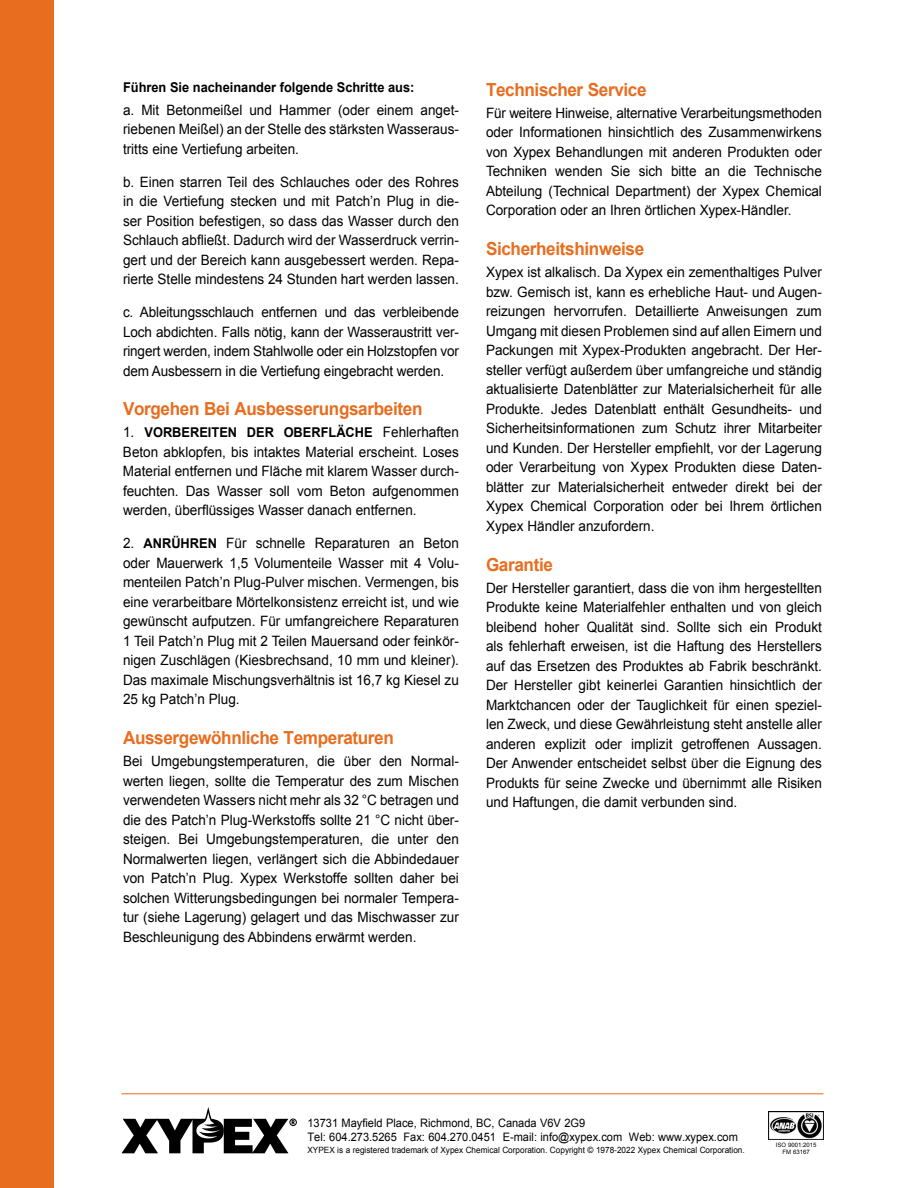
<style>
.page{position:relative;width:918px;height:1188px;background:#fff}
.page>*{position:absolute;margin:0;border:0;box-sizing:border-box;transform-origin:0 0}
.t1{font:700 18px "Arial";letter-spacing:-.02em;color:#e86d1f;scale:.95 1}
.t2{font:14.25px/19.5px "Arial";color:#000;text-align:justify;scale:.95 1}
.t3{font:700 13.5px "Arial";color:#000;scale:.95 1}
.t4{font:11.7px/14.2px "Arial";color:#000;scale:.95 1}
.t5{font:8.7px "Arial";color:#000;scale:.95 1}
.t6{font:6px/6.8px "Arial";color:#000;text-align:center}
.s1{font-weight:400;font-size:14.25px}
.s2{font-weight:700;font-size:13.5px}
</style>
<div class="page">
<hr style="left:122px;top:1093px;width:702px;height:1px;background:#e86d1f">
<svg style="left:122px;top:1107px;width:175px;height:46px"></svg>
<div style="left:0;top:0;width:54px;height:1188px;background:#e86d1f"></div>
<img style="left:769px;top:1112px;width:55px;height:27px">
<p class="t3" style="left:123px;top:79px;width:308px">Führen Sie nacheinander folgende Schritte aus:</p>
<p class="t2" style="left:123px;top:100px;width:355px">a. Mit Betonmeißel und Hammer (oder einem anget&shy;riebenen Meißel) an der Stelle des stärksten Wasseraus&shy;tritts eine Vertiefung arbeiten.</p>
<p class="t2" style="left:123px;top:172px;width:355px">b. Einen starren Teil des Schlauches oder des Rohres in die Vertiefung stecken und mit Patch’n Plug in die&shy;ser Position befestigen, so dass das Wasser durch den Schlauch abfließt. Dadurch wird der Wasserdruck verrin&shy;gert und der Bereich kann ausgebessert werden. Repa&shy;rierte Stelle mindestens 24 Stunden hart werden lassen.</p>
<p class="t2" style="left:123px;top:302px;width:355px">c. Ableitungsschlauch entfernen und das verbleibende Loch abdichten. Falls nötig, kann der Wasseraustritt ver&shy;ringert werden, indem Stahlwolle oder ein Holzstopfen vor dem Ausbessern in die Vertiefung eingebracht werden.</p>
<p class="t1" style="left:123px;top:397px;width:317px">Vorgehen Bei Ausbesserungsarbeiten</p>
<p class="t3" style="left:123px;top:424px;width:355px"><span class="s1">1.</span> VORBEREITEN DER OBERFLÄCHE <span class="s1">Fehlerhaften</span></p>
<p class="t2" style="left:123px;top:442px;width:355px">Beton abklopfen, bis intaktes Material erscheint. Loses Material entfernen und Fläche mit klarem Wasser durch&shy;feuchten. Das Wasser soll vom Beton aufgenommen werden, überflüssiges Wasser danach entfernen.</p>
<p class="t2" style="left:123px;top:534px;width:355px">2. <span class="s2">ANRÜHREN</span> Für schnelle Reparaturen an Beton oder Mauerwerk 1,5 Volumenteile Wasser mit 4 Volu&shy;menteilen Patch’n Plug-Pulver mischen. Vermengen, bis eine verarbeitbare Mörtelkonsistenz erreicht ist, und wie gewünscht aufputzen. Für umfangreichere Reparaturen 1 Teil Patch’n Plug mit 2 Teilen Mauersand oder feinkör&shy;nigen Zuschlägen (Kiesbrechsand, 10 mm und kleiner).<br>Das maximale Mischungsverhältnis ist 16,7 kg Kiesel zu 25 kg Patch’n Plug.</p>
<p class="t1" style="left:123px;top:726px;width:287px">Aussergewöhnliche Temperaturen</p>
<p class="t2" style="left:123px;top:752px;width:355px">Bei Umgebungstemperaturen, die über den Normal&shy;werten liegen, sollte die Temperatur des zum Mischen verwendeten Wassers nicht mehr als 32 °C betragen und die des Patch’n Plug-Werkstoffs sollte 21 °C nicht über&shy;steigen. Bei Umgebungstemperaturen, die unter den Normalwerten liegen, verlängert sich die Abbindedauer von Patch’n Plug. Xypex Werkstoffe sollten daher bei solchen Witterungsbedingungen bei normaler Tempera&shy;tur (siehe Lagerung) gelagert und das Mischwasser zur Beschleunigung des Abbindens erwärmt werden.</p>
<p class="t1" style="left:486px;top:77px;width:171px">Technischer Service</p>
<p class="t2" style="left:486px;top:103px;width:355px">Für weitere Hinweise, alternative Verarbeitungsmethoden oder Informationen hinsichtlich des Zusammenwirkens von Xypex Behandlungen mit anderen Produkten oder Techniken wenden Sie sich bitte an die Technische Abteilung (Technical Department) der Xypex Chemical Corporation oder an Ihren örtlichen Xypex-Händler.</p>
<p class="t1" style="left:486px;top:237px;width:168px">Sicherheitshinweise</p>
<p class="t2" style="left:486px;top:263px;width:355px">Xypex ist alkalisch. Da Xypex ein zementhaltiges Pulver bzw. Gemisch ist, kann es erhebliche Haut- und Augen&shy;reizungen hervorrufen. Detaillierte Anweisungen zum Umgang mit diesen Problemen sind auf allen Eimern und Packungen mit Xypex-Produkten angebracht. Der Her&shy;steller verfügt außerdem über umfangreiche und ständig aktualisierte Datenblätter zur Materialsicherheit für alle Produkte. Jedes Datenblatt enthält Gesundheits- und Sicherheitsinformationen zum Schutz ihrer Mitarbeiter und Kunden. Der Hersteller empfiehlt, vor der Lagerung oder Verarbeitung von Xypex Produkten diese Daten&shy;blätter zur Materialsicherheit entweder direkt bei der Xypex Chemical Corporation oder bei Ihrem örtlichen Xypex Händler anzufordern.</p>
<p class="t1" style="left:486px;top:552px;width:72px">Garantie</p>
<p class="t2" style="left:486px;top:578px;width:355px">Der Hersteller garantiert, dass die von ihm hergestellten Produkte keine Materialfehler enthalten und von gleich bleibend hoher Qualität sind. Sollte sich ein Produkt als fehlerhaft erweisen, ist die Haftung des Herstellers auf das Ersetzen des Produktes ab Fabrik beschränkt.<br>Der Hersteller gibt keinerlei Garantien hinsichtlich der Marktchancen oder der Tauglichkeit für einen speziel&shy;len Zweck, und diese Gewährleistung steht anstelle aller anderen explizit oder implizit getroffenen Aussagen.<br>Der Anwender entscheidet selbst über die Eignung des Produkts für seine Zwecke und übernimmt alle Risiken und Haftungen, die damit verbunden sind.</p>
<p class="t4" style="left:308px;top:1116px;width:455px">13731 Mayfield Place, Richmond, BC, Canada V6V 2G9<br>Tel: 604.273.5265 Fax: 604.270.0451 E-mail: info@xypex.com Web: www.xypex.com</p>
<p class="t5" style="left:308px;top:1145px;width:462px">XYPEX is a registered trademark of Xypex Chemical Corporation. Copyright © 1978-2022 Xypex Chemical Corporation.</p>
<p class="t6" style="left:776px;top:1142px;width:42px">ISO 9001:2015<br>FM 63167</p>
</div>
